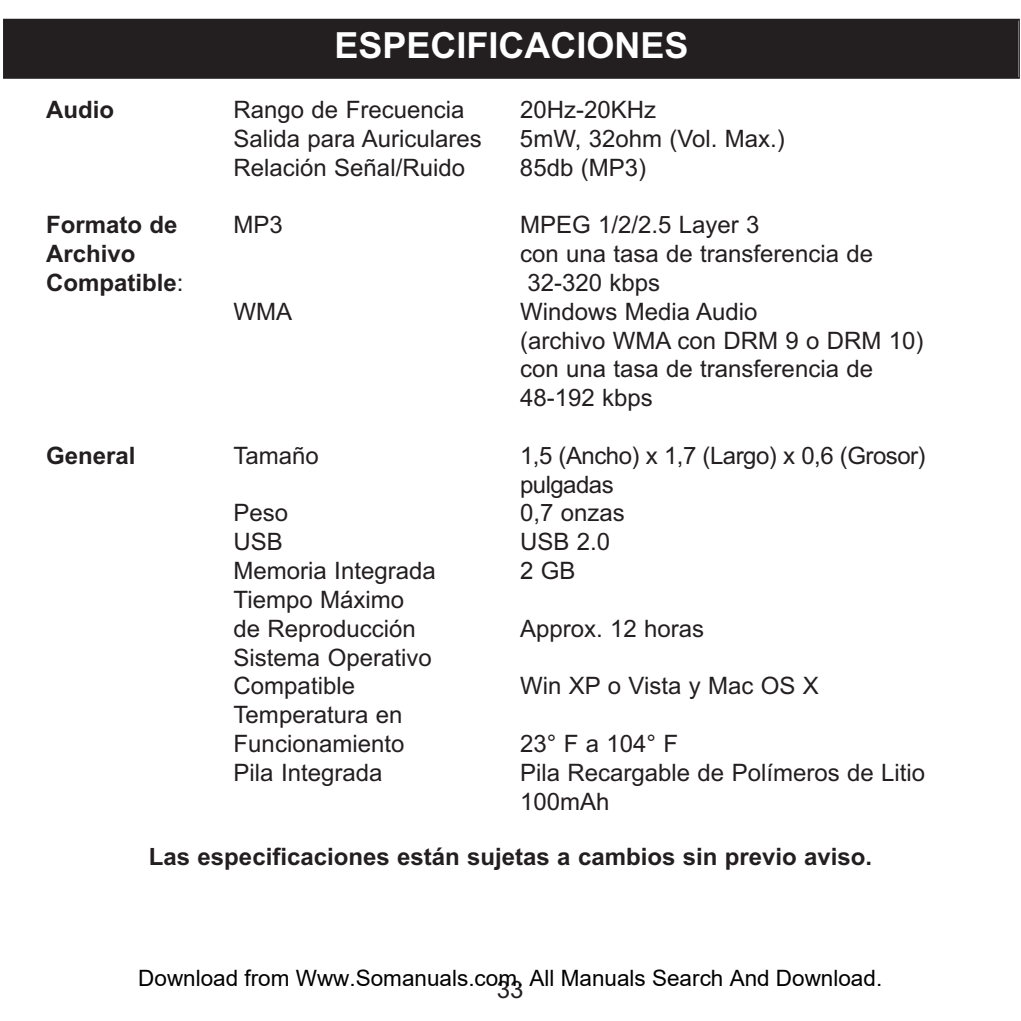
<style>
.page{position:relative;width:1021px;height:1021px;background:#fff}
.page>*{position:absolute;margin:0;border:0;box-sizing:border-box;transform-origin:0 0}
.t1{font:700 36px "Arial";color:#fff}
.t2{font:24px/28.8px "Arial";color:#231f20}
.t3{font:700 24px "Arial";color:#231f20}
.t4{font:24px/28.8px "Arial";letter-spacing:-.02em;color:#231f20}
.t5{font:22.5px "Arial";color:#000}
.s1{font-weight:400}
.s2{font-style:inherit}
</style>
<div class="page">
<div style="left:5px;top:20px;width:1013px;height:57px;background:#231f20"></div>
<div style="left:3px;top:19px;width:1016px;height:60px;border:2px solid #231f20"></div>
<h1 class="t1" style="left:334px;top:25px;width:356px">ESPECIFICACIONES</h1>
<p class="t3" style="left:46px;top:96px;width:69px">Audio</p>
<p class="t2" style="left:233px;top:95px;width:232px">Rango de Frecuencia</p>
<p class="t2" style="left:520px;top:95px;width:138px">20Hz-20KHz</p>
<p class="t2" style="left:233px;top:124px;width:250px">Salida para Auriculares</p>
<p class="t2" style="left:520px;top:124px;width:266px">5mW, 32ohm (Vol. Max.)</p>
<p class="t2" style="left:233px;top:153px;width:233px">Relación Señal/Ruido</p>
<p class="t2" style="left:520px;top:153px;width:128px">85db (MP3)</p>
<p class="t3" style="left:46px;top:211px;width:133px">Formato de</p>
<p class="t2" style="left:233px;top:210px;width:51px">MP3</p>
<p class="t2" style="left:520px;top:210px;width:241px">MPEG 1/2/2.5 Layer 3</p>
<p class="t3" style="left:46px;top:240px;width:91px">Archivo</p>
<p class="t2" style="left:520px;top:239px;width:354px">con una tasa de transferencia de</p>
<p class="t3" style="left:46px;top:268px;width:139px">Compatible<span class="s1">:</span></p>
<p class="t2" style="left:527px;top:268px;width:134px">32-320 kbps</p>
<p class="t2" style="left:233px;top:297px;width:60px">WMA</p>
<p class="t2" style="left:520px;top:297px;width:405px">Windows Media Audio<br>(archivo WMA con DRM 9 o DRM 10) con una tasa de transferencia de<br>48-192 kbps</p>
<p class="t3" style="left:46px;top:441px;width:91px">General</p>
<p class="t2" style="left:233px;top:441px;width:87px">Tamaño</p>
<p class="t4" style="left:520px;top:441px;width:407px">1,5 (Ancho) x 1,7 (Largo) x 0,6 (Grosor) pulgadas</p>
<p class="t2" style="left:233px;top:498px;width:56px">Peso</p>
<p class="t2" style="left:520px;top:498px;width:106px">0,7 onzas</p>
<p class="t2" style="left:233px;top:527px;width:51px">USB</p>
<p class="t2" style="left:520px;top:527px;width:92px">USB 2.0</p>
<p class="t2" style="left:233px;top:556px;width:204px">Memoria Integrada</p>
<p class="t2" style="left:520px;top:556px;width:57px"><span class="s2">2</span> GB</p>
<p class="t2" style="left:233px;top:585px;width:184px">Tiempo Máximo de Reproducción</p>
<p class="t2" style="left:520px;top:614px;width:186px">Approx. 12 horas</p>
<p class="t2" style="left:233px;top:642px;width:200px">Sistema Operativo<br>Compatible</p>
<p class="t2" style="left:234px;top:700px;width:172px">Temperatura en<br>Funcionamiento</p>
<p class="t2" style="left:520px;top:671px;width:300px">Win XP o Vista y Mac OS X</p>
<p class="t2" style="left:520px;top:729px;width:159px">23° F a 104° F</p>
<p class="t2" style="left:234px;top:758px;width:150px">Pila Integrada</p>
<p class="t2" style="left:520px;top:758px;width:406px">Pila Recargable de Polímeros de Litio<br>100mAh</p>
<p class="t3" style="left:149px;top:842px;width:725px">Las especificaciones están sujetas a cambios sin previo aviso.</p>
<p class="t5" style="left:138px;top:965px;width:745px">Download from Www.Somanuals.com. All Manuals Search And Download.</p>
<p class="t2" style="left:497px;top:975px;width:28px">33</p>
</div>
